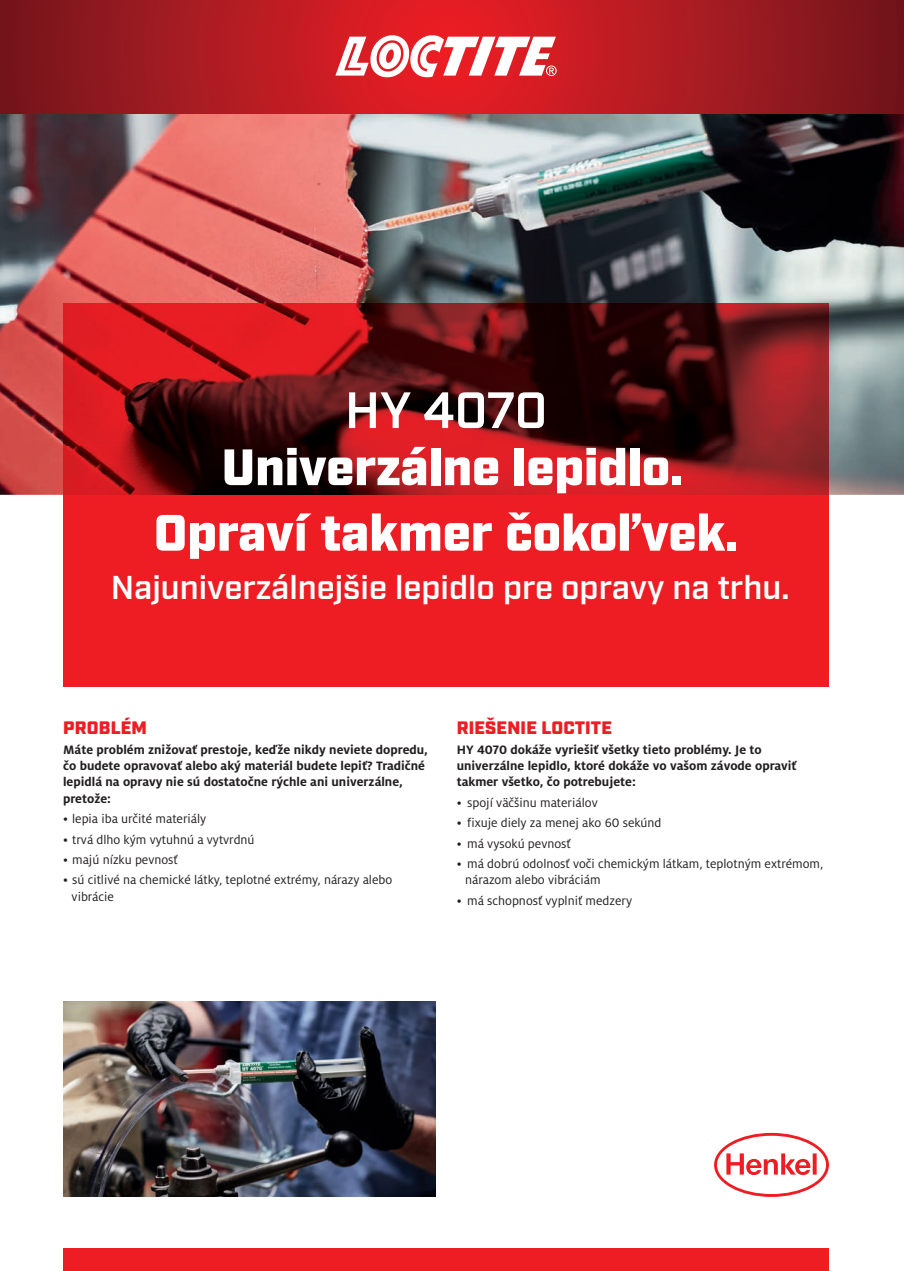
<style>
.page{position:relative;width:904px;height:1271px;background:#fff}
.page>*{position:absolute;margin:0;border:0;box-sizing:border-box;transform-origin:0 0}
.t1{font:900 51px/65.6px "Industry";color:#fff;text-align:center}
.t2{font:600 51px "Industry";letter-spacing:-.01em;color:#fff}
.t3{font:600 33px "Industry";color:#fff}
.t4{font:900 18px "Industry";letter-spacing:.01em;color:#ee1d23}
.t5{font:13.5px/16.2px "Henkel Milo";color:#231f20}
.t6{font:700 13.5px/16.2px "Henkel Milo";color:#231f20}
</style>
<div class="page">
<img style="left:0;top:114px;width:903px;height:380px">
<svg style="left:0;top:0;width:903px;height:114px;background:#aa1a21"></svg>
<svg style="left:335px;top:35px;width:221px;height:42px"></svg>
<div style="left:63px;top:494px;width:765px;height:192px;background:#ee1d23"></div>
<img style="left:63px;top:303px;width:765px;height:191px">
<svg style="left:714px;top:1132px;width:114px;height:64px"></svg>
<div style="left:63px;top:1247px;width:765px;height:23px;background:#ee1d23"></div>
<img style="left:63px;top:1001px;width:372px;height:195px">
<h1 class="t2" style="left:345px;top:380px;width:204px">HY 4070</h1>
<h1 class="t1" style="left:154px;top:437px;width:586px">Univerzálne lepidlo.<br>Opraví takmer čokoľvek.</h1>
<h2 class="t3" style="left:111px;top:567px;width:680px">Najuniverzálnejšie lepidlo pre opravy na trhu.</h2>
<h3 class="t4" style="left:63px;top:716px;width:85px">PROBLÉM</h3>
<p class="t6" style="left:63px;top:741px;width:366px">Máte problém znižovať prestoje, keďže nikdy neviete dopredu, čo budete opravovať alebo aký materiál budete lepiť? Tradičné lepidlá na opravy nie sú dostatočne rýchle ani univerzálne, pretože:</p>
<p class="t5" style="left:63px;top:810px;width:145px">• lepia iba určité materiály</p>
<p class="t5" style="left:63px;top:831px;width:193px">• trvá dlho kým vytuhnú a vytvrdnú</p>
<p class="t5" style="left:63px;top:851px;width:116px">• majú nízku pevnosť</p>
<p class="t5" style="left:72px;top:872px;width:322px;text-indent:-9px">• sú citlivé na chemické látky, teplotné extrémy, nárazy alebo vibrácie</p>
<h3 class="t4" style="left:456px;top:716px;width:157px">RIEŠENIE LOCTITE</h3>
<p class="t6" style="left:456px;top:741px;width:341px">HY 4070 dokáže vyriešiť všetky tieto problémy. Je to univerzálne lepidlo, ktoré dokáže vo vašom závode opraviť takmer všetko, čo potrebujete:</p>
<p class="t5" style="left:456px;top:794px;width:143px">• spojí väčšinu materiálov</p>
<p class="t5" style="left:456px;top:814px;width:206px">• fixuje diely za menej ako 60 sekúnd</p>
<p class="t5" style="left:456px;top:835px;width:115px">• má vysokú pevnosť</p>
<p class="t5" style="left:465px;top:855px;width:359px;text-indent:-9px">• má dobrú odolnosť voči chemickým látkam, teplotným extrémom, nárazom alebo vibráciám</p>
<p class="t5" style="left:456px;top:892px;width:177px">• má schopnosť vyplniť medzery</p>
</div>
